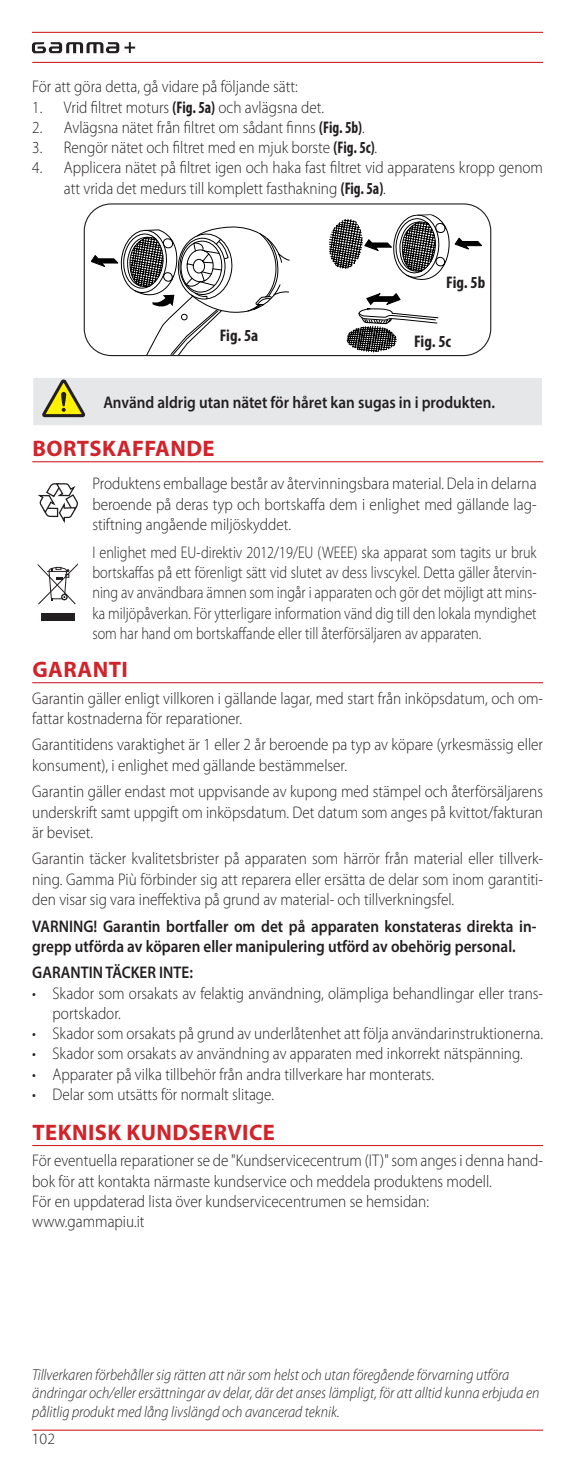
<style>
.page{position:relative;width:575px;height:1467px;background:#fff}
.page>*{position:absolute;margin:0;border:0;box-sizing:border-box;transform-origin:0 0}
.Titolo_paragrafo{font:700 22.5px "Myriad Pro";letter-spacing:.02em;color:#d1232a}
.Myriad_Pro-Light-7_5{font:300 16.88px/20.2px "Myriad Pro";color:#231f20;scale:.9 1}
.Myriad_Pro-Light-7_5-2{font:300 16.88px/20.2px "Myriad Pro";color:#231f20;text-align:justify;scale:.84 1}
.Myriad_Pro-Semibold{font:600 16.88px/20.2px "Myriad Pro";color:#231f20;scale:.9 1}
.Titoletto_sottoparag{font:600 16.88px "Myriad Pro";color:#231f20;scale:.9 1}
.Myriad_Pro-Bold_Cond{font:700 condensed 16.88px "Myriad Pro";color:#231f20}
.t1{font:italic 300 15.75px/18.9px "Myriad Pro";color:#231f20;scale:.9 1}
.t2{font:300 15.75px "Myriad Pro";color:#231f20}
.s1{font-weight:700;font-stretch:condensed}
</style>
<div class="page">
<hr style="left:32px;top:32px;width:510px;height:1px;background:#d1232a">
<hr style="left:32px;top:62px;width:510px;height:1px;background:#d1232a">
<hr style="left:32px;top:1430px;width:510px;height:1px;background:#d1232a">
<svg style="left:32px;top:42px;width:103px;height:11px"></svg>
<hr style="left:32px;top:461px;width:510px;height:1px;background:#d1232a">
<hr style="left:32px;top:682px;width:510px;height:1px;background:#d1232a">
<hr style="left:32px;top:1145px;width:510px;height:1px;background:#d1232a">
<svg style="left:91px;top:226px;width:198px;height:130px"></svg>
<svg style="left:329px;top:214px;width:152px;height:138px"></svg>
<div style="left:84px;top:203px;width:406px;height:153px;border:1px solid #231f20;border-radius:27px"></div>
<div style="left:33px;top:378px;width:508px;height:47px;background:#e6e7e9"></div>
<svg style="left:38px;top:483px;width:40px;height:40px"></svg>
<svg style="left:38px;top:563px;width:40px;height:41px"></svg>
<div style="left:41px;top:613px;width:33px;height:8px;background:#231f20"></div>
<p class="Myriad_Pro-Light-7_5" style="left:32px;top:77px;width:296px">För att göra detta, gå vidare på följande sätt:</p>
<p class="Myriad_Pro-Light-7_5" style="left:32px;top:97px;width:325px">1. Vrid filtret moturs <span class="s1">(Fig. 5a)</span> och avlägsna det.</p>
<p class="Myriad_Pro-Light-7_5" style="left:32px;top:117px;width:370px">2. Avlägsna nätet från filtret om sådant finns <span class="s1">(Fig. 5b)</span>.</p>
<p class="Myriad_Pro-Light-7_5" style="left:32px;top:138px;width:384px">3. Rengör nätet och filtret med en mjuk borste <span class="s1">(Fig. 5c)</span>.</p>
<p class="Myriad_Pro-Light-7_5" style="left:64px;top:158px;width:533px;text-indent:-32px">4. Applicera nätet på filtret igen och haka fast filtret vid apparatens kropp genom att vrida det medurs till komplett fasthakning <span class="s1">(Fig. 5a)</span>.</p>
<p class="Myriad_Pro-Bold_Cond" style="left:219px;top:325px;width:40px">Fig. 5a</p>
<p class="Myriad_Pro-Bold_Cond" style="left:445px;top:272px;width:40px">Fig. 5b</p>
<p class="Myriad_Pro-Bold_Cond" style="left:413px;top:331px;width:38px">Fig. 5c</p>
<p class="Myriad_Pro-Semibold" style="left:103px;top:392px;width:436px">Använd aldrig utan nätet för håret kan sugas in i produkten.</p>
<p class="Titolo_paragrafo" style="left:32px;top:434px;width:183px">BORTSKAFFANDE</p>
<p class="Myriad_Pro-Light-7_5" style="left:92px;top:474px;width:494px;text-align:justify">Produktens emballage består av återvinningsbara material. Dela in delarna beroende på deras typ och bortskaffa dem i enlighet med gällande lag&shy;stiftning angående miljöskyddet.</p>
<p class="Myriad_Pro-Light-7_5-2" style="left:92px;top:542px;width:530px">I enlighet med EU-direktiv 2012/19/EU (WEEE) ska apparat som tagits ur bruk bortskaffas på ett förenligt sätt vid slutet av dess livscykel. Detta gäller återvin&shy;ning av användbara ämnen som ingår i apparaten och gör det möjligt att mins&shy;ka miljöpåverkan. För ytterligare information vänd dig till den lokala myndighet som har hand om bortskaffande eller till återförsäljaren av apparaten.</p>
<p class="Titolo_paragrafo" style="left:32px;top:655px;width:97px">GARANTI</p>
<p class="Myriad_Pro-Light-7_5" style="left:32px;top:688px;width:568px">Garantin gäller enligt villkoren i gällande lagar, med start från inköpsdatum, och om&shy;fattar kostnaderna för reparationer.</p>
<p class="Myriad_Pro-Light-7_5" style="left:32px;top:735px;width:568px">Garantitidens varaktighet är 1 eller 2 år beroende pa typ av köpare (yrkesmässig eller konsument), i enlighet med gällande bestämmelser.</p>
<p class="Myriad_Pro-Light-7_5" style="left:32px;top:782px;width:568px;text-align:justify">Garantin gäller endast mot uppvisande av kupong med stämpel och återförsäljarens underskrift samt uppgift om inköpsdatum. Det datum som anges på kvittot/fakturan är beviset.</p>
<p class="Myriad_Pro-Light-7_5" style="left:32px;top:849px;width:568px;text-align:justify">Garantin täcker kvalitetsbrister på apparaten som härrör från material eller tillverk&shy;ning. Gamma Più förbinder sig att reparera eller ersätta de delar som inom garantiti&shy;den visar sig vara ineffektiva på grund av material- och tillverkningsfel.</p>
<p class="Myriad_Pro-Semibold" style="left:32px;top:915px;width:561px">VARNING! Garantin bortfaller om det på apparaten konstateras direkta in&shy;grepp utförda av köparen eller manipulering utförd av obehörig personal.</p>
<p class="Titoletto_sottoparag" style="left:32px;top:962px;width:180px">GARANTIN TÄCKER INTE:</p>
<p class="Myriad_Pro-Light-7_5" style="left:52px;top:983px;width:546px;text-indent:-20px">• Skador som orsakats av felaktig användning, olämpliga behandlingar eller trans&shy;portskador.</p>
<p class="Myriad_Pro-Light-7_5" style="left:32px;top:1024px;width:568px">• Skador som orsakats på grund av underlåtenhet att följa användarinstruktionerna.</p>
<p class="Myriad_Pro-Light-7_5" style="left:32px;top:1044px;width:546px">• Skador som orsakats av användning av apparaten med inkorrekt nätspänning.</p>
<p class="Myriad_Pro-Light-7_5" style="left:32px;top:1064px;width:447px">• Apparater på vilka tillbehör från andra tillverkare har monterats.</p>
<p class="Myriad_Pro-Light-7_5" style="left:32px;top:1084px;width:270px">• Delar som utsätts för normalt slitage.</p>
<p class="Titolo_paragrafo" style="left:32px;top:1117px;width:244px">TEKNISK KUNDSERVICE</p>
<p class="Myriad_Pro-Light-7_5" style="left:32px;top:1151px;width:568px">För eventuella reparationer se de "Kundservicecentrum (IT)" som anges i denna hand&shy;bok för att kontakta närmaste kundservice och meddela produktens modell.</p>
<p class="Myriad_Pro-Light-7_5" style="left:32px;top:1191px;width:442px">För en uppdaterad lista över kundservicecentrumen se hemsidan:</p>
<p class="Myriad_Pro-Light-7_5" style="left:32px;top:1212px;width:126px">www.gammapiu.it</p>
<p class="t1" style="left:32px;top:1365px;width:564px">Tillverkaren förbehåller sig rätten att när som helst och utan föregående förvarning utföra ändringar och/eller ersättningar av delar, där det anses lämpligt, för att alltid kunna erbjuda en pålitlig produkt med lång livslängd och avancerad teknik.</p>
<p class="t2" style="left:32px;top:1430px;width:25px">102</p>
</div>
